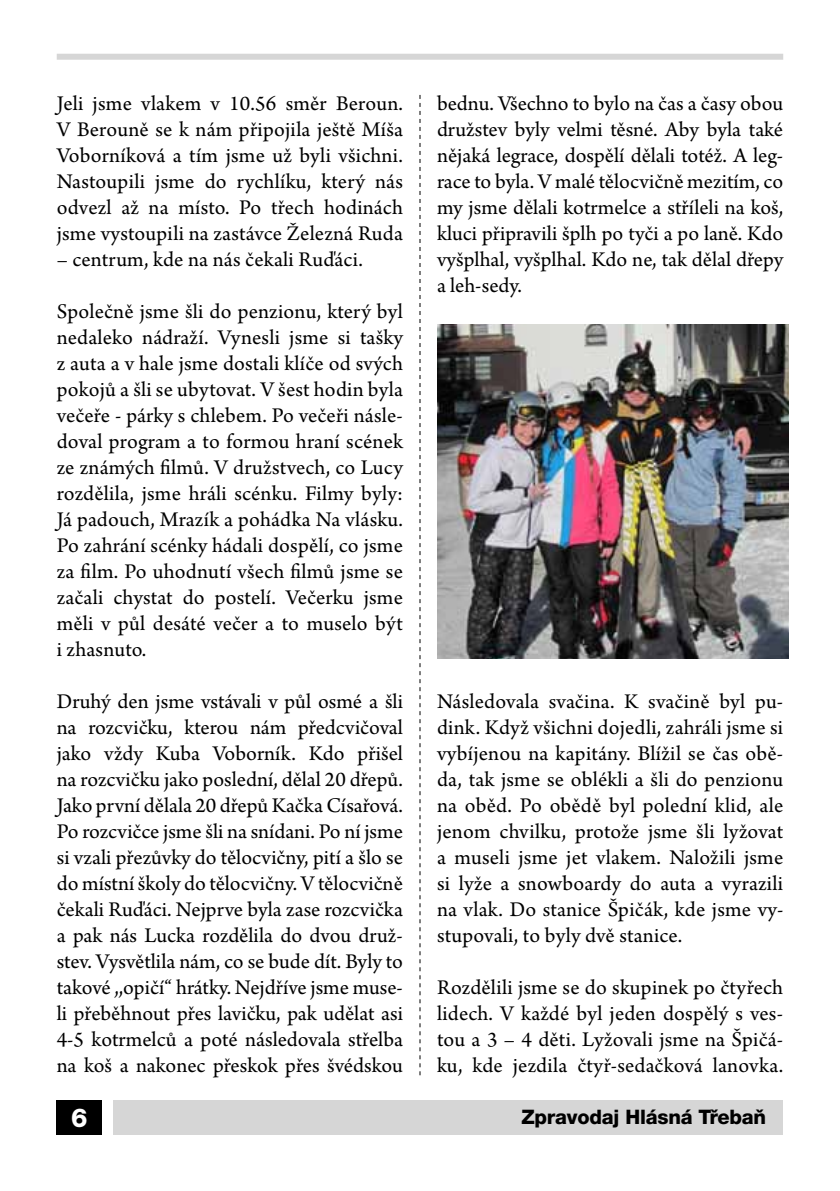
<style>
.page{position:relative;width:840px;height:1191px;background:#fff}
.page>*{position:absolute;margin:0;border:0;box-sizing:border-box;transform-origin:0 0}
.t1{font:800 26px "Helvetica Neue LT Pro";color:#fff}
.t2{font:22px/26px "Arno Pro";letter-spacing:.005em;color:#000;text-align:justify}
.t3{font:800 20px "Helvetica Neue LT Pro";letter-spacing:-.01em;color:#000}
</style>
<div class="page">
<div style="left:113px;top:1100px;width:669px;height:34px;background:#d6d6d6"></div>
<div style="left:57px;top:54px;width:725px;height:6px;background:#d6d6d6"></div>
<div style="left:57px;top:1100px;width:45px;height:34px;background:#000"></div>
<svg style="left:419px;top:95px;width:1px;height:980px"></svg>
<img style="left:437px;top:324px;width:350px;height:335px">
<p class="t2" style="left:57px;top:91px;width:347px">Jeli jsme vlakem v 10.56 směr Beroun.<br>V Berouně se k nám připojila ještě Míša Voborníková a tím jsme už byli všichni.<br>Nastoupili jsme do rychlíku, který nás odvezl až na místo. Po třech hodinách jsme vystoupili na zastávce Železná Ruda</p>
<p class="t2" style="left:57px;top:247px;width:307px">– centrum, kde na nás čekali Ruďáci.</p>
<p class="t2" style="left:57px;top:299px;width:347px">Společně jsme šli do penzionu, který byl nedaleko nádraží. Vynesli jsme si tašky z auta a v hale jsme dostali klíče od svých pokojů a šli se ubytovat. V šest hodin byla večeře - párky s chlebem. Po večeři násle&shy;doval program a to formou hraní scének ze známých filmů. V družstvech, co Lucy rozdělila, jsme hráli scénku. Filmy byly:<br>Já padouch, Mrazík a pohádka Na vlásku.<br>Po zahrání scénky hádali dospělí, co jsme za film. Po uhodnutí všech filmů jsme se začali chystat do postelí. Večerku jsme měli v půl desáté večer a to muselo být i zhasnuto.</p>
<p class="t2" style="left:57px;top:689px;width:347px">Druhý den jsme vstávali v půl osmé a šli na rozcvičku, kterou nám předcvičoval jako vždy Kuba Voborník. Kdo přišel na rozcvičku jako poslední, dělal 20 dřepů.<br>Jako první dělala 20 dřepů Kačka Císařová.<br>Po rozcvičce jsme šli na snídani. Po ní jsme si vzali přezůvky do tělocvičny, pití a šlo se do místní školy do tělocvičny. V tělocvičně čekali Ruďáci. Nejprve byla zase rozcvička a pak nás Lucka rozdělila do dvou druž&shy;stev. Vysvětlila nám, co se bude dít. Byly to takové ,,opičí“ hrátky. Nejdříve jsme muse&shy;li přeběhnout přes lavičku, pak udělat asi 4-5 kotrmelců a poté následovala střelba na koš a nakonec přeskok přes švédskou</p>
<p class="t2" style="left:437px;top:92px;width:347px">bednu. Všechno to bylo na čas a časy obou družstev byly velmi těsné. Aby byla také nějaká legrace, dospělí dělali totéž. A leg&shy;race to byla. V malé tělocvičně mezitím, co my jsme dělali kotrmelce a stříleli na koš, kluci připravili šplh po tyči a po laně. Kdo vyšplhal, vyšplhal. Kdo ne, tak dělal dřepy a leh-sedy.</p>
<p class="t2" style="left:437px;top:690px;width:347px">Následovala svačina. K svačině byl pu&shy;dink. Když všichni dojedli, zahráli jsme si vybíjenou na kapitány. Blížil se čas obě&shy;da, tak jsme se oblékli a šli do penzionu na oběd. Po obědě byl polední klid, ale jenom chvilku, protože jsme šli lyžovat a museli jsme jet vlakem. Naložili jsme si lyže a snowboardy do auta a vyrazili na vlak. Do stanice Špičák, kde jsme vy&shy;stupovali, to byly dvě stanice.</p>
<p class="t2" style="left:437px;top:976px;width:347px">Rozdělili jsme se do skupinek po čtyřech lidech. V každé byl jeden dospělý s ves&shy;tou a 3 – 4 děti. Lyžovali jsme na Špičá&shy;ku, kde jezdila čtyř-sedačková lanovka.</p>
<p class="t1" style="left:71px;top:1101px;width:18px">6</p>
<p class="t3" style="left:521px;top:1105px;width:246px">Zpravodaj Hlásná Třebaň</p>
</div>
